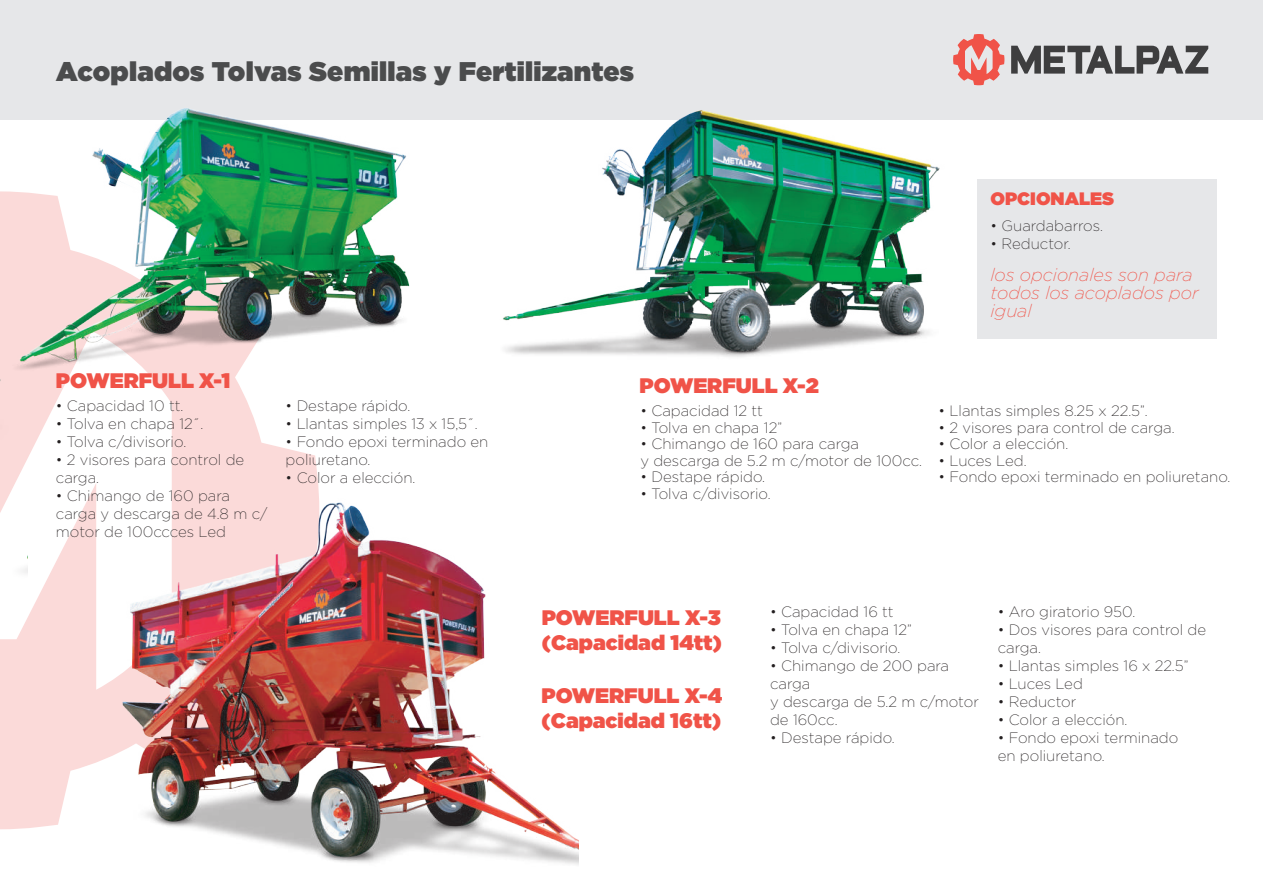
<style>
.page{position:relative;width:1263px;height:893px;background:#fff}
.page>*{position:absolute;margin:0;border:0;box-sizing:border-box;transform-origin:0 0}
.t1{font:900 27px "Gotham";letter-spacing:.01em;color:#4b4c4d}
.t2{font:900 21px/25.2px "Gotham";color:#f05348}
.t3{font:italic 200 18px/18px "Gotham";color:#f05348}
.t4{font:900 18px "Gotham";color:#f05348}
.t5{font:200 15px/18px "Gotham";color:#231f20}
</style>
<div class="page">
<div style="left:0;top:0;width:1263px;height:120px;background:#e6e7e9"></div>
<svg style="left:0;top:381px;width:319px;height:448px;fill:#fbdad9"></svg>
<svg style="left:1011px;top:46px;width:197px;height:28px"></svg>
<svg style="left:953px;top:34px;width:51px;height:51px"></svg>
<img style="left:13px;top:381px;width:15px;height:213px">
<div style="left:0;top:191px;width:13px;height:291px;background:#fbdad9"></div>
<img style="left:13px;top:108px;width:397px;height:273px">
<img style="left:503px;top:110px;width:437px;height:247px">
<div style="left:978px;top:179px;width:239px;height:160px;background:#e6e7e9"></div>
<img style="left:111px;top:499px;width:467px;height:366px">
<h1 class="t1" style="left:56px;top:52px;width:579px">Acoplados Tolvas Semillas y Fertilizantes</h1>
<h2 class="t2" style="left:56px;top:367px;width:176px">POWERFULL X-1</h2>
<p class="t5" style="left:56px;top:396px;width:129px">• Capacidad 10 tt.</p>
<p class="t5" style="left:56px;top:414px;width:149px">• Tolva en chapa 12˝.</p>
<p class="t5" style="left:56px;top:432px;width:132px">• Tolva c/divisorio.</p>
<p class="t5" style="left:56px;top:450px;width:190px">• 2 visores para control de carga.</p>
<p class="t5" style="left:56px;top:486px;width:213px">• Chimango de 160 para carga y descarga de 4.8 m c/ motor de 100ccces Led</p>
<p class="t5" style="left:286px;top:396px;width:126px">• Destape rápido.</p>
<p class="t5" style="left:286px;top:414px;width:193px">• Llantas simples 13 x 15,5˝.</p>
<p class="t5" style="left:286px;top:432px;width:204px">• Fondo epoxi terminado en poliuretano.</p>
<p class="t5" style="left:286px;top:468px;width:131px">• Color a elección.</p>
<p class="t4" style="left:990px;top:186px;width:125px">OPCIONALES</p>
<p class="t5" style="left:990px;top:216px;width:114px">• Guardabarros.</p>
<p class="t5" style="left:990px;top:234px;width:82px">• Reductor.</p>
<p class="t3" style="left:990px;top:265px;width:210px">los opcionales son para todos los acoplados por igual</p>
<h2 class="t2" style="left:639px;top:373px;width:181px">POWERFULL X-2</h2>
<p class="t5" style="left:640px;top:402px;width:124px">• Capacidad 12 tt</p>
<p class="t5" style="left:640px;top:418px;width:143px">• Tolva en chapa 12”</p>
<p class="t5" style="left:640px;top:435px;width:283px;line-height:16.5px">• Chimango de 160 para carga<br>y descarga de 5.2 m c/motor de 100cc.</p>
<p class="t5" style="left:640px;top:468px;width:126px">• Destape rápido.</p>
<p class="t5" style="left:640px;top:484px;width:132px">• Tolva c/divisorio.</p>
<p class="t5" style="left:938px;top:402px;width:211px">• Llantas simples 8.25 x 22.5”.</p>
<p class="t5" style="left:938px;top:418px;width:237px">• 2 visores para control de carga.</p>
<p class="t5" style="left:938px;top:435px;width:131px">• Color a elección.</p>
<p class="t5" style="left:938px;top:451px;width:90px">• Luces Led.</p>
<p class="t5" style="left:938px;top:468px;width:293px">• Fondo epoxi terminado en poliuretano.</p>
<h2 class="t2" style="left:542px;top:605px;width:182px">POWERFULL X-3 (Capacidad 14tt)</h2>
<h2 class="t2" style="left:541px;top:683px;width:182px">POWERFULL X-4 (Capacidad 16tt)</h2>
<p class="t5" style="left:770px;top:602px;width:125px">• Capacidad 16 tt</p>
<p class="t5" style="left:770px;top:620px;width:143px">• Tolva en chapa 12”</p>
<p class="t5" style="left:770px;top:638px;width:132px">• Tolva c/divisorio.</p>
<p class="t5" style="left:770px;top:656px;width:210px">• Chimango de 200 para carga<br>y descarga de 5.2 m c/motor de 160cc.</p>
<p class="t5" style="left:770px;top:728px;width:126px">• Destape rápido.</p>
<p class="t5" style="left:998px;top:602px;width:139px">• Aro giratorio 950.</p>
<p class="t5" style="left:998px;top:620px;width:210px">• Dos visores para control de carga.</p>
<p class="t5" style="left:998px;top:656px;width:192px">• Llantas simples 16 x 22.5”</p>
<p class="t5" style="left:998px;top:674px;width:87px">• Luces Led</p>
<p class="t5" style="left:998px;top:692px;width:80px">• Reductor</p>
<p class="t5" style="left:998px;top:710px;width:131px">• Color a elección.</p>
<p class="t5" style="left:998px;top:728px;width:182px">• Fondo epoxi terminado en poliuretano.</p>
</div>
